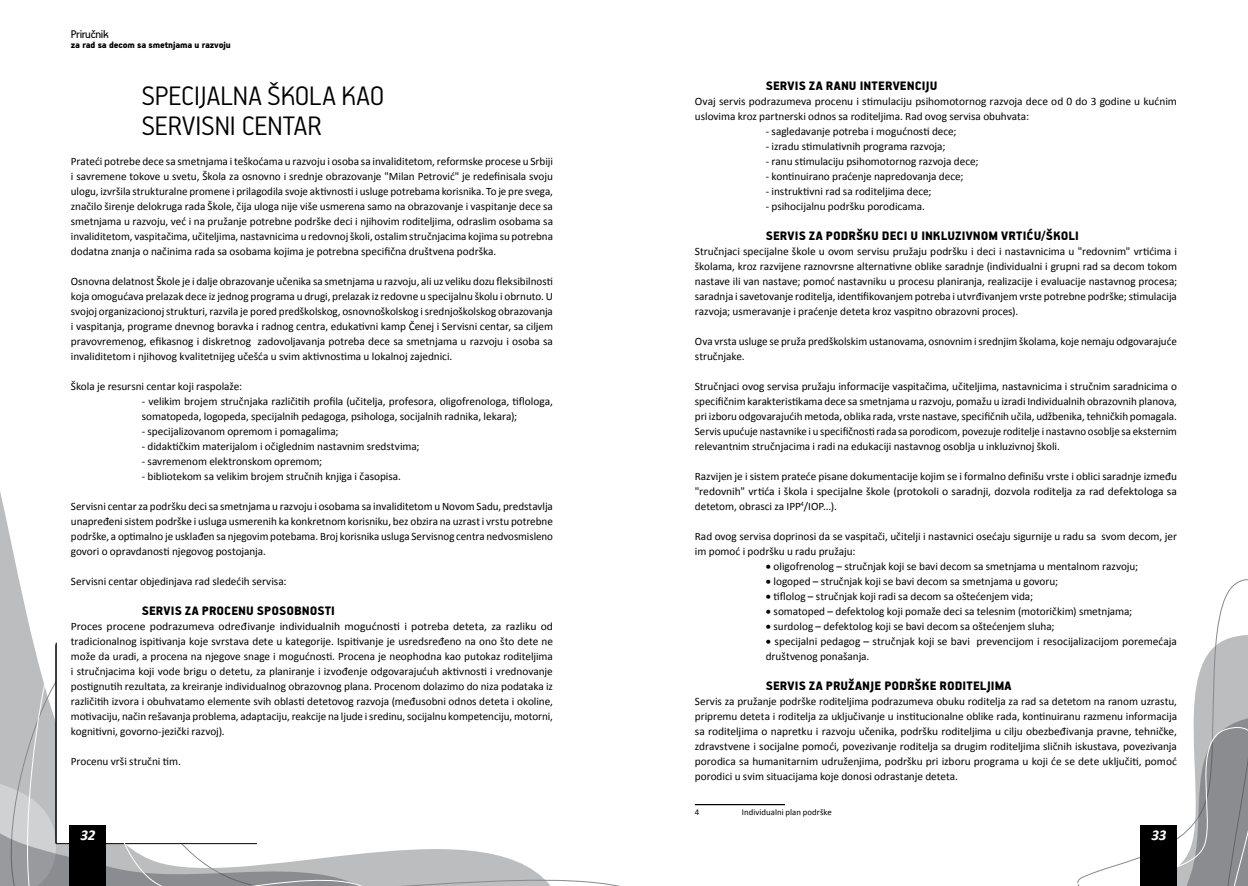
<style>
.page{position:relative;width:1248px;height:886px;background:#fff}
.page>*{position:absolute;margin:0;border:0;box-sizing:border-box;transform-origin:0 0}
.t1{font:300 30px/30px "PF Handbook Pro";letter-spacing:-.005em;color:#000}
.t2{font:italic 700 15px "Calibri";color:#fff}
.t3{font:900 13.75px "PF Handbook Pro";letter-spacing:.005em;color:#000}
.t4{font:12.5px "PF Handbook Pro";letter-spacing:-.025em;color:#000}
.t5{font:11.25px/15px "Calibri";letter-spacing:-.005em;color:#000;text-align:justify}
.t6{font:11.25px/15px "Calibri";letter-spacing:-.005em;color:#000;text-align:justify;scale:1.04 1}
.t7{font:900 10px "PF Handbook Pro";color:#000}
.t8{font:8.75px "Calibri";letter-spacing:.005em;color:#000}
</style>
<div class="page">
<svg style="left:0;top:492px;width:18px;height:81px"></svg>
<svg style="left:438px;top:849px;width:182px;height:37px"></svg>
<svg style="left:0;top:573px;width:438px;height:313px"></svg>
<svg style="left:1194px;top:579px;width:53px;height:124px"></svg>
<svg style="left:1077px;top:703px;width:170px;height:183px"></svg>
<div style="left:1140px;top:825px;width:37px;height:61px;background:#000"></div>
<hr style="left:694px;top:804px;width:90px;height:1px;background:#000">
<p class="t4" style="left:71px;top:26px;width:39px">Priručnik</p>
<p class="t7" style="left:71px;top:39px;width:161px">ZA RAD SA DECOM SA SMETNJAMA U RAZVOJU</p>
<p class="t1" style="left:142px;top:80px;width:244px">SPECIJALNA ŠKOLA KAO<br>SERVISNI CENTAR</p>
<p class="t5" style="left:71px;top:153px;width:483px">Prateći potrebe dece sa smetnjama i teškoćama u razvoju i osoba sa invaliditetom, reformske procese u Srbiji i savremene tokove u svetu, Škola za osnovno i srednje obrazovanje "Milan Petrović" je redefinisala svoju ulogu, izvršila strukturalne promene i prilagodila svoje aktivnosti i usluge potrebama korisnika. To je pre svega, značilo širenje delokruga rada Škole, čija uloga nije više usmerena samo na obrazovanje i vaspitanje dece sa smetnjama u razvoju, već i na pružanje potrebne podrške deci i njihovim roditeljima, odraslim osobama sa invaliditetom, vaspitačima, učiteljima, nastavnicima u redovnoj školi, ostalim stručnjacima kojima su potrebna dodatna znanja o načinima rada sa osobama kojima je potrebna specifična društvena podrška.</p>
<p class="t5" style="left:71px;top:273px;width:483px">Osnovna delatnost Škole je i dalje obrazovanje učenika sa smetnjama u razvoju, ali uz veliku dozu fleksibilnosti koja omogućava prelazak dece iz jednog programa u drugi, prelazak iz redovne u specijalnu školu i obrnuto. U svojoj organizacionoj strukturi, razvila je pored predškolskog, osnovnoškolskog i srednjoškolskog obrazovanja i vaspitanja, programe dnevnog boravka i radnog centra, edukativni kamp Čenej i Servisni centar, sa ciljem pravovremenog, efikasnog i diskretnog zadovoljavanja potreba dece sa smetnjama u razvoju i osoba sa invaliditetom i njihovog kvalitetnijeg učešća u svim aktivnostima u lokalnoj zajednici.</p>
<p class="t5" style="left:71px;top:378px;width:173px">Škola je resursni centar koji raspolaže:</p>
<p class="t5" style="left:142px;top:393px;width:413px">- velikim brojem stručnjaka različitih profila (učitelja, profesora, oligofrenologa, tiflologa, somatopeda, logopeda, specijalnih pedagoga, psihologa, socijalnih radnika, lekara);</p>
<p class="t5" style="left:142px;top:423px;width:198px">- specijalizovanom opremom i pomagalima;</p>
<p class="t5" style="left:142px;top:438px;width:279px">- didaktičkim materijalom i očiglednim nastavnim sredstvima;</p>
<p class="t5" style="left:142px;top:453px;width:182px">- savremenom elektronskom opremom;</p>
<p class="t5" style="left:142px;top:468px;width:261px">- bibliotekom sa velikim brojem stručnih knjiga i časopisa.</p>
<p class="t5" style="left:71px;top:498px;width:483px">Servisni centar za podršku deci sa smetnjama u razvoju i osobama sa invaliditetom u Novom Sadu, predstavlja unapređeni sistem podrške i usluga usmerenih ka konkretnom korisniku, bez obzira na uzrast i vrstu potrebne podrške, a optimalno je usklađen sa njegovim potebama. Broj korisnika usluga Servisnog centra nedvosmisleno govori o opravdanosti njegovog postojanja.</p>
<p class="t5" style="left:71px;top:573px;width:217px">Servisni centar objedinjava rad sledećih servisa:</p>
<p class="t3" style="left:142px;top:602px;width:195px">SERVIS ZA PROCENU SPOSOBNOSTI</p>
<p class="t6" style="left:71px;top:618px;width:465px">Proces procene podrazumeva određivanje individualnih mogućnosti i potreba deteta, za razliku od tradicionalnog ispitivanja koje svrstava dete u kategorije. Ispitivanje je usredsređeno na ono što dete ne može da uradi, a procena na njegove snage i mogućnosti. Procena je neophodna kao putokaz roditeljima i stručnjacima koji vode brigu o detetu, za planiranje i izvođenje odgovarajućuh aktivnosti i vrednovanje postignutih rezultata, za kreiranje individualnog obrazovnog plana. Procenom dolazimo do niza podataka iz različitih izvora i obuhvatamo elemente svih oblasti detetovog razvoja (međusobni odnos deteta i okoline, motivaciju, način rešavanja problema, adaptaciju, reakcije na ljude i sredinu, socijalnu kompetenciju, motorni, kognitivni, govorno-jezički razvoj).</p>
<p class="t5" style="left:71px;top:753px;width:111px">Procenu vrši stručni tim.</p>
<p class="t2" style="left:80px;top:826px;width:9px">32</p>
<p class="t3" style="left:765px;top:77px;width:173px">SERVIS ZA RANU INTERVENCIJU</p>
<p class="t5" style="left:694px;top:93px;width:483px">Ovaj servis podrazumeva procenu i stimulaciju psihomotornog razvoja dece od 0 do 3 godine u kućnim uslovima kroz partnerski odnos sa roditeljima. Rad ovog servisa obuhvata:</p>
<p class="t5" style="left:765px;top:123px;width:192px">- sagledavanje potreba i mogućnosti dece;</p>
<p class="t5" style="left:765px;top:138px;width:181px">- izradu stimulativnih programa razvoja;</p>
<p class="t5" style="left:765px;top:153px;width:214px">- ranu stimulaciju psihomotornog razvoja dece;</p>
<p class="t5" style="left:765px;top:168px;width:199px">- kontinuirano praćenje napredovanja dece;</p>
<p class="t5" style="left:765px;top:183px;width:167px">- instruktivni rad sa roditeljima dece;</p>
<p class="t5" style="left:765px;top:198px;width:160px">- psihocijalnu podršku porodicama.</p>
<p class="t3" style="left:765px;top:227px;width:314px">SERVIS ZA PODRŠKU DECI U INKLUZIVNOM VRTIĆU/ŠKOLI</p>
<p class="t5" style="left:694px;top:243px;width:483px">Stručnjaci specijalne škole u ovom servisu pružaju podršku i deci i nastavnicima u "redovnim" vrtićima i školama, kroz razvijene raznovrsne alternativne oblike saradnje (individualni i grupni rad sa decom tokom nastave ili van nastave; pomoć nastavniku u procesu planiranja, realizacije i evaluacije nastavnog procesa; saradnja i savetovanje roditelja, identifikovanjem potreba i utvrđivanjem vrste potrebne podrške; stimulacija razvoja; usmeravanje i praćenje deteta kroz vaspitno obrazovni proces).</p>
<p class="t5" style="left:694px;top:333px;width:483px">Ova vrsta usluge se pruža predškolskim ustanovama, osnovnim i srednjim školama, koje nemaju odgovarajuće stručnjake.</p>
<p class="t5" style="left:694px;top:378px;width:483px">Stručnjaci ovog servisa pružaju informacije vaspitačima, učiteljima, nastavnicima i stručnim saradnicima o specifičnim karakteristikama dece sa smetnjama u razvoju, pomažu u izradi Individualnih obrazovnih planova, pri izboru odgovarajućih metoda, oblika rada, vrste nastave, specifičnih učila, udžbenika, tehničkih pomagala.<br>Servis upućuje nastavnike i u specifičnosti rada sa porodicom, povezuje roditelje i nastavno osoblje sa eksternim relevantnim stručnjacima i radi na edukaciji nastavnog osoblja u inkluzivnoj školi.</p>
<p class="t5" style="left:694px;top:468px;width:483px">Razvijen je i sistem prateće pisane dokumentacije kojim se i formalno definišu vrste i oblici saradnje između "redovnih" vrtića i škola i specijalne škole (protokoli o saradnji, dozvola roditelja za rad defektologa sa detetom, obrasci za IPP /IOP...).</p>
<p class="t5" style="left:694px;top:528px;width:483px">Rad ovog servisa doprinosi da se vaspitači, učitelji i nastavnici osećaju sigurnije u radu sa svom decom, jer im pomoć i podršku u radu pružaju:</p>
<p class="t5" style="left:765px;top:558px;width:374px">• oligofrenolog – stručnjak koji se bavi decom sa smetnjama u mentalnom razvoju;</p>
<p class="t5" style="left:765px;top:573px;width:294px">• logoped – stručnjak koji se bavi decom sa smetnjama u govoru;</p>
<p class="t5" style="left:765px;top:588px;width:269px">• tiflolog – stručnjak koji radi sa decom sa oštećenjem vida;</p>
<p class="t5" style="left:765px;top:603px;width:368px">• somatoped – defektolog koji pomaže deci sa telesnim (motoričkim) smetnjama;</p>
<p class="t5" style="left:765px;top:618px;width:290px">• surdolog – defektolog koji se bavi decom sa oštećenjem sluha;</p>
<p class="t5" style="left:765px;top:633px;width:412px">• specijalni pedagog – stručnjak koji se bavi prevencijom i resocijalizacijom poremećaja društvenog ponašanja.</p>
<p class="t3" style="left:765px;top:677px;width:247px">SERVIS ZA PRUŽANJE PODRŠKE RODITELJIMA</p>
<p class="t5" style="left:694px;top:693px;width:483px">Servis za pružanje podrške roditeljima podrazumeva obuku roditelja za rad sa detetom na ranom uzrastu, pripremu deteta i roditelja za uključivanje u institucionalne oblike rada, kontinuiranu razmenu informacija sa roditeljima o napretku i razvoju učenika, podršku roditeljima u cilju obezbeđivanja pravne, tehničke, zdravstvene i socijalne pomoći, povezivanje roditelja sa drugim roditeljima sličnih iskustava, povezivanja porodica sa humanitarnim udruženjima, podršku pri izboru programa u koji će se dete uključiti, pomoć porodici u svim situacijama koje donosi odrastanje deteta.</p>
<p class="t8" style="left:741px;top:807px;width:91px">Individualni plan podrške</p>
<p class="t2" style="left:1151px;top:826px;width:9px">33</p>
</div>
